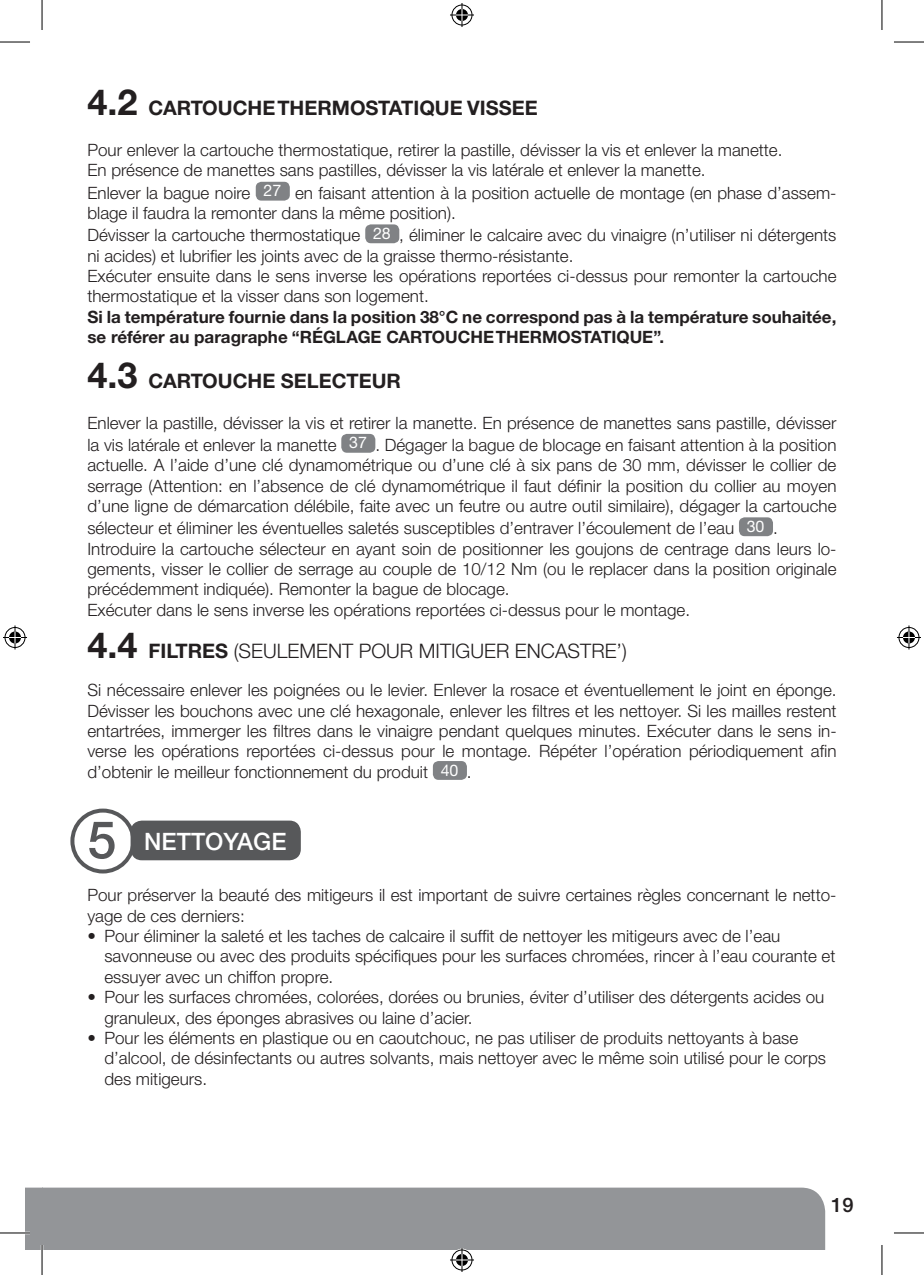
<style>
.page{position:relative;width:924px;height:1275px;background:#fff}
.page>*{position:absolute;margin:0;border:0;box-sizing:border-box;transform-origin:0 0}
.t1{font:500 52px "Helvetica Neue CE";color:#57585a}
.t2{font:500 24px "Helvetica Neue CE";color:#fff}
.t3{font:700 20px "Helvetica Neue CE";color:#231f20}
.t4{font:300 20px "Helvetica Neue CE";color:#231f20}
.t5{font:500 20px "Helvetica Neue CE";color:#231f20}
.t6{font:300 17px/20.4px "Helvetica Neue CE";color:#231f20}
.t7{font:700 17px/20.4px "Helvetica Neue CE";color:#231f20}
.s1{font-size:36px}
.s2{font-weight:400;font-size:16px;color:#fff}
.s3{font-weight:700;font-size:36px}
.s4{font-weight:700}
</style>
<div class="page">
<svg style="left:25px;top:1187px;width:17px;height:63px"></svg>
<div style="left:42px;top:1187px;width:782px;height:63px;background:#939598"></div>
<div style="left:256px;top:182px;width:34px;height:19px;background:#808285;border-radius:6px"></div>
<div style="left:365px;top:224px;width:34px;height:19px;background:#808285;border-radius:6px"></div>
<div style="left:341px;top:434px;width:34px;height:19px;background:#808285;border-radius:6px"></div>
<div style="left:738px;top:517px;width:34px;height:19px;background:#808285;border-radius:6px"></div>
<div style="left:432px;top:761px;width:34px;height:19px;background:#808285;border-radius:6px"></div>
<div style="left:130px;top:820px;width:171px;height:40px;background:#57585a;border-radius:11px"></div>
<div style="left:70px;top:808px;width:65px;height:65px;border:4px solid #57585a;border-radius:50%"></div>
<hr style="left:0;top:1231px;width:30px;height:3px;background:#fff">
<hr style="left:41px;top:1245px;width:2px;height:30px;background:#fff">
<hr style="left:0;top:42px;width:30px;height:1px;background:#000">
<hr style="left:893px;top:42px;width:30px;height:1px;background:#000">
<hr style="left:0;top:1232px;width:30px;height:1px;background:#000">
<hr style="left:893px;top:1232px;width:30px;height:1px;background:#000">
<hr style="left:42px;top:0;width:1px;height:30px;background:#000">
<hr style="left:42px;top:1245px;width:1px;height:30px;background:#000">
<hr style="left:881px;top:0;width:1px;height:30px;background:#000">
<hr style="left:881px;top:1245px;width:1px;height:30px;background:#000">
<svg style="left:450px;top:3px;width:24px;height:24px"></svg>
<svg style="left:450px;top:1248px;width:24px;height:24px"></svg>
<svg style="left:3px;top:625px;width:24px;height:24px"></svg>
<svg style="left:897px;top:625px;width:23px;height:24px"></svg>
<p class="t3" style="left:87px;top:96px;width:451px"><span class="s1">4.2</span> CARTOUCHE THERMOSTATIQUE VISSEE</p>
<p class="t6" style="left:87px;top:140px;width:696px">Pour enlever la cartouche thermostatique, retirer la pastille, dévisser la vis et enlever la manette.<br>En présence de manettes sans pastilles, dévisser la vis latérale et enlever la manette.</p>
<p class="t6" style="left:87px;top:182px;width:750px">Enlever la bague noire <span class="s2">27</span> en faisant attention à la position actuelle de montage (en phase d’assem&shy;blage il faudra la remonter dans la même position).</p>
<p class="t6" style="left:87px;top:225px;width:750px">Dévisser la cartouche thermostatique <span class="s2">28</span> , éliminer le calcaire avec du vinaigre (n’utiliser ni détergents ni acides) et lubrifier les joints avec de la graisse thermo-résistante.<br>Exécuter ensuite dans le sens inverse les opérations reportées ci-dessus pour remonter la cartouche thermostatique et la visser dans son logement.</p>
<p class="t7" style="left:87px;top:307px;width:750px">Si la température fournie dans la position 38°C ne correspond pas à la température souhaitée, se référer au paragraphe “RÉGLAGE CARTOUCHE THERMOSTATIQUE”.</p>
<p class="t3" style="left:87px;top:368px;width:315px"><span class="s1">4.3</span> CARTOUCHE SELECTEUR</p>
<p class="t6" style="left:87px;top:411px;width:750px;line-height:22.2px">Enlever la pastille, dévisser la vis et retirer la manette. En présence de manettes sans pastille, dévisser la vis latérale et enlever la manette <span class="s2">37</span> . Dégager la bague de blocage en faisant attention à la position</p>
<p class="t6" style="left:87px;top:455px;width:750px;text-align:justify">actuelle. A l’aide d’une clé dynamométrique ou d’une clé à six pans de 30 mm, dévisser le collier de serrage (Attention: en l’absence de clé dynamométrique il faut définir la position du collier au moyen d’une ligne de démarcation délébile, faite avec un feutre ou autre outil similaire), dégager la cartouche</p>
<p class="t6" style="left:87px;top:518px;width:750px">sélecteur et éliminer les éventuelles saletés susceptibles d’entraver l’écoulement de l’eau <span class="s2">30</span> .<br>Introduire la cartouche sélecteur en ayant soin de positionner les goujons de centrage dans leurs lo&shy;gements, visser le collier de serrage au couple de 10/12 Nm (ou le replacer dans la position originale précédemment indiquée). Remonter la bague de blocage.<br>Exécuter dans le sens inverse les opérations reportées ci-dessus pour le montage.</p>
<p class="t4" style="left:87px;top:638px;width:540px"><span class="s3">4.4</span> <span class="s4">FILTRES</span> (SEULEMENT POUR MITIGUER ENCASTRE’)</p>
<p class="t6" style="left:87px;top:680px;width:750px;text-align:justify">Si nécessaire enlever les poignées ou le levier. Enlever la rosace et éventuellement le joint en éponge.<br>Dévisser les bouchons avec une clé hexagonale, enlever les filtres et les nettoyer. Si les mailles restent entartrées, immerger les filtres dans le vinaigre pendant quelques minutes. Exécuter dans le sens in&shy;verse les opérations reportées ci-dessus pour le montage. Répéter l’opération périodiquement afin d’obtenir le meilleur fonctionnement du produit <span class="s2">40</span> .</p>
<h1 class="t1" style="left:87px;top:808px;width:30px">5</h1>
<h2 class="t2" style="left:144px;top:826px;width:144px">NETTOYAGE</h2>
<p class="t6" style="left:87px;top:884px;width:750px">Pour préserver la beauté des mitigeurs il est important de suivre certaines règles concernant le netto&shy;yage de ces derniers:</p>
<p class="t6" style="left:104px;top:925px;width:732px;text-indent:-17px">• Pour éliminer la saleté et les taches de calcaire il suffit de nettoyer les mitigeurs avec de l’eau savonneuse ou avec des produits spécifiques pour les surfaces chromées, rincer à l’eau courante et essuyer avec un chiffon propre.</p>
<p class="t6" style="left:104px;top:986px;width:721px;text-indent:-17px">• Pour les surfaces chromées, colorées, dorées ou brunies, éviter d’utiliser des détergents acides ou granuleux, des éponges abrasives ou laine d’acier.</p>
<p class="t6" style="left:104px;top:1027px;width:722px;text-indent:-17px">• Pour les éléments en plastique ou en caoutchouc, ne pas utiliser de produits nettoyants à base d’alcool, de désinfectants ou autres solvants, mais nettoyer avec le même soin utilisé pour le corps des mitigeurs.</p>
<p class="t5" style="left:830px;top:1192px;width:24px">19</p>
</div>
